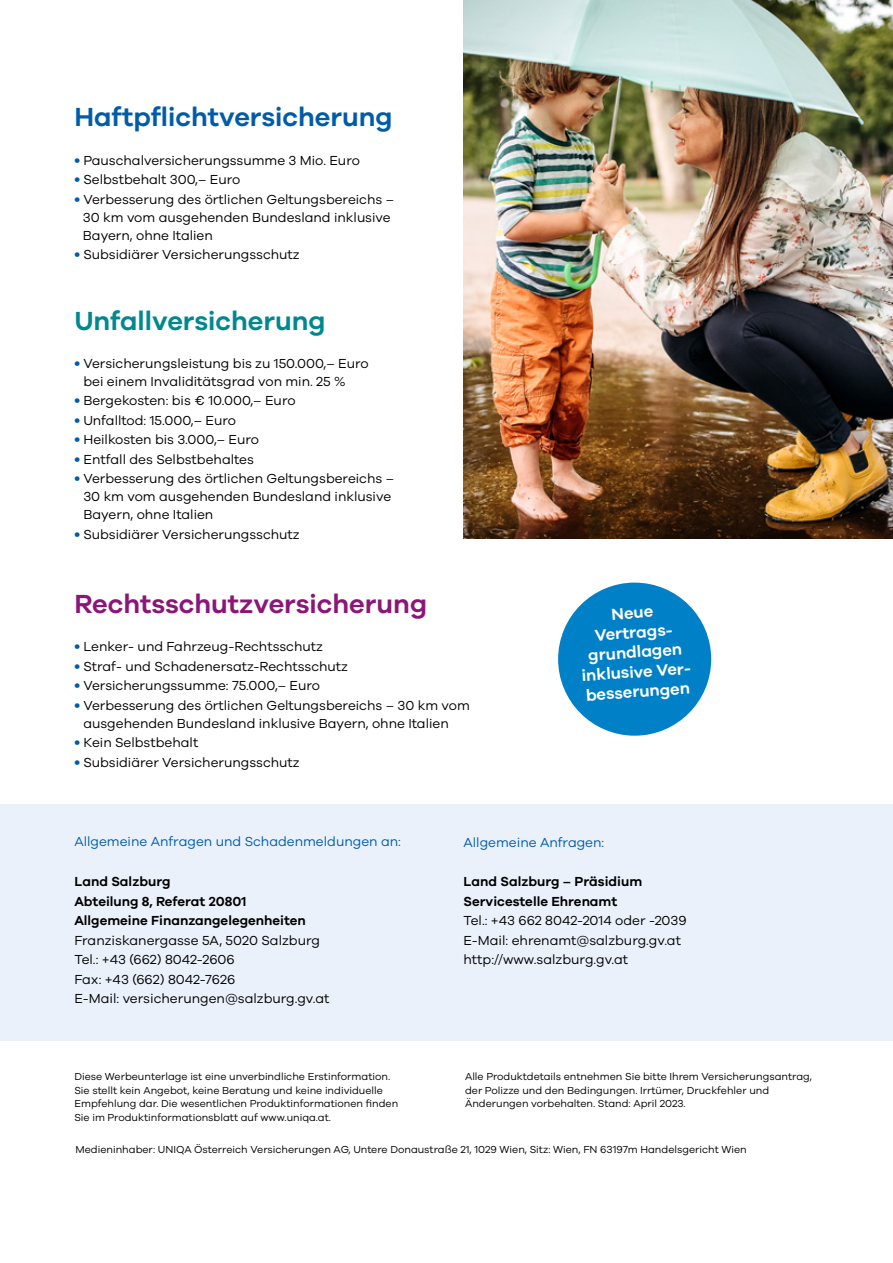
<style>
.page{position:relative;width:893px;height:1263px;background:#fff}
.page>*{position:absolute;margin:0;border:0;box-sizing:border-box;transform-origin:0 0}
.t1{font:600 27px "UNIQA Galano";color:#8a1778}
.t2{font:600 27px "UNIQA Galano";color:#005ca9}
.t3{font:600 27px "UNIQA Galano";color:#008890}
.t4{font:600 16.5px/19.8px "UNIQA Galano";color:#fff;text-align:center}
.t5{font:13.5px/18px "UNIQA Galano";color:#000}
.t6{font:13.5px/19.5px "Galano";color:#000}
.t7{font:600 13.5px/19.5px "Galano";color:#000}
.t8{font:13.5px "UNIQA Galano";color:#005ca9}
.t9{font:13.5px "Galano";color:#005ca9}
.t10{font:10.5px/13.5px "UNIQA Galano";color:#000}
.s1{font-weight:700;color:#005ca9}
</style>
<div class="page">
<div style="left:0;top:804px;width:893px;height:236px;background:#ebf1fb"></div>
<img style="left:463px;top:0;width:430px;height:539px">
<div style="left:558px;top:583px;width:153px;height:153px;background:#0081c7;border-radius:50%"></div>
<h1 class="t2" style="left:74px;top:101px;width:320px">Haftpflichtversicherung</h1>
<p class="t5" style="left:74px;top:151px;width:287px"><span class="s1">•</span> Pauschalversicherungssumme 3 Mio. Euro</p>
<p class="t5" style="left:74px;top:170px;width:167px"><span class="s1">•</span> Selbstbehalt 300,– Euro</p>
<p class="t5" style="left:83px;top:190px;width:313px;text-indent:-9px"><span class="s1">•</span> Verbesserung des örtlichen Geltungsbereichs –<br>30 km vom ausgehenden Bundesland inklusive<br>Bayern, ohne Italien</p>
<p class="t5" style="left:74px;top:245px;width:227px"><span class="s1">•</span> Subsidiärer Versicherungsschutz</p>
<h1 class="t3" style="left:74px;top:305px;width:253px">Unfallversicherung</h1>
<p class="t5" style="left:83px;top:354px;width:287px;text-indent:-9px"><span class="s1">•</span> Versicherungsleistung bis zu 150.000,– Euro bei einem Invaliditätsgrad von min. 25 %</p>
<p class="t5" style="left:74px;top:391px;width:223px"><span class="s1">•</span> Bergekosten: bis € 10.000,– Euro</p>
<p class="t5" style="left:74px;top:411px;width:163px"><span class="s1">•</span> Unfalltod: 15.000,– Euro</p>
<p class="t5" style="left:74px;top:430px;width:186px"><span class="s1">•</span> Heilkosten bis 3.000,– Euro</p>
<p class="t5" style="left:74px;top:450px;width:181px"><span class="s1">•</span> Entfall des Selbstbehaltes</p>
<p class="t5" style="left:83px;top:469px;width:312px;text-indent:-9px"><span class="s1">•</span> Verbesserung des örtlichen Geltungsbereichs –<br>30 km vom ausgehenden Bundesland inklusive<br>Bayern, ohne Italien</p>
<p class="t5" style="left:74px;top:525px;width:227px"><span class="s1">•</span> Subsidiärer Versicherungsschutz</p>
<h1 class="t1" style="left:74px;top:587px;width:354px">Rechtsschutzversicherung</h1>
<p class="t5" style="left:74px;top:637px;width:250px"><span class="s1">•</span> Lenker- und Fahrzeug-Rechtsschutz</p>
<p class="t5" style="left:74px;top:657px;width:275px"><span class="s1">•</span> Straf- und Schadenersatz-Rechtsschutz</p>
<p class="t5" style="left:74px;top:676px;width:247px"><span class="s1">•</span> Versicherungssumme: 75.000,– Euro</p>
<p class="t5" style="left:83px;top:696px;width:388px;text-indent:-9px"><span class="s1">•</span> Verbesserung des örtlichen Geltungsbereichs – 30 km vom ausgehenden Bundesland inklusive Bayern, ohne Italien</p>
<p class="t5" style="left:74px;top:733px;width:125px"><span class="s1">•</span> Kein Selbstbehalt</p>
<p class="t5" style="left:74px;top:753px;width:227px"><span class="s1">•</span> Subsidiärer Versicherungsschutz</p>
<p class="t4" style="left:577px;top:606px;width:112px;rotate:-4deg">Neue<br>Vertrags&shy;grundlagen inklusive Ver&shy;besserungen</p>
<p class="t8" style="left:74px;top:833px;width:328px">Allgemeine Anfragen und Schadenmeldungen an:</p>
<p class="t7" style="left:74px;top:871px;width:233px">Land Salzburg<br>Abteilung 8, Referat 20801<br>Allgemeine Finanzangelegenheiten</p>
<p class="t6" style="left:74px;top:930px;width:257px">Franziskanergasse 5A, 5020 Salzburg<br>Tel.: +43 (662) 8042-2606<br>Fax: +43 (662) 8042-7626<br>E-Mail: versicherungen@salzburg.gv.at</p>
<p class="t9" style="left:463px;top:834px;width:142px">Allgemeine Anfragen:</p>
<p class="t7" style="left:463px;top:871px;width:180px">Land Salzburg – Präsidium<br>Servicestelle Ehrenamt</p>
<p class="t6" style="left:463px;top:910px;width:225px">Tel.: +43 662 8042-2014 oder -2039<br>E-Mail: ehrenamt@salzburg.gv.at http://www.salzburg.gv.at</p>
<p class="t10" style="left:74px;top:1069px;width:325px">Diese Werbeunterlage ist eine unverbindliche Erstinformation.<br>Sie stellt kein Angebot, keine Beratung und keine individuelle Empfehlung dar. Die wesentlichen Produktinformationen finden Sie im Produktinformationsblatt auf www.uniqa.at.</p>
<p class="t10" style="left:465px;top:1069px;width:348px">Alle Produktdetails entnehmen Sie bitte Ihrem Versicherungsantrag, der Polizze und den Bedingungen. Irrtümer, Druckfehler und<br>Änderungen vorbehalten. Stand: April 2023.</p>
<p class="t10" style="left:76px;top:1142px;width:673px">Medieninhaber: UNIQA Österreich Versicherungen AG, Untere Donaustraße 21, 1029 Wien, Sitz: Wien, FN 63197m Handelsgericht Wien</p>
</div>
